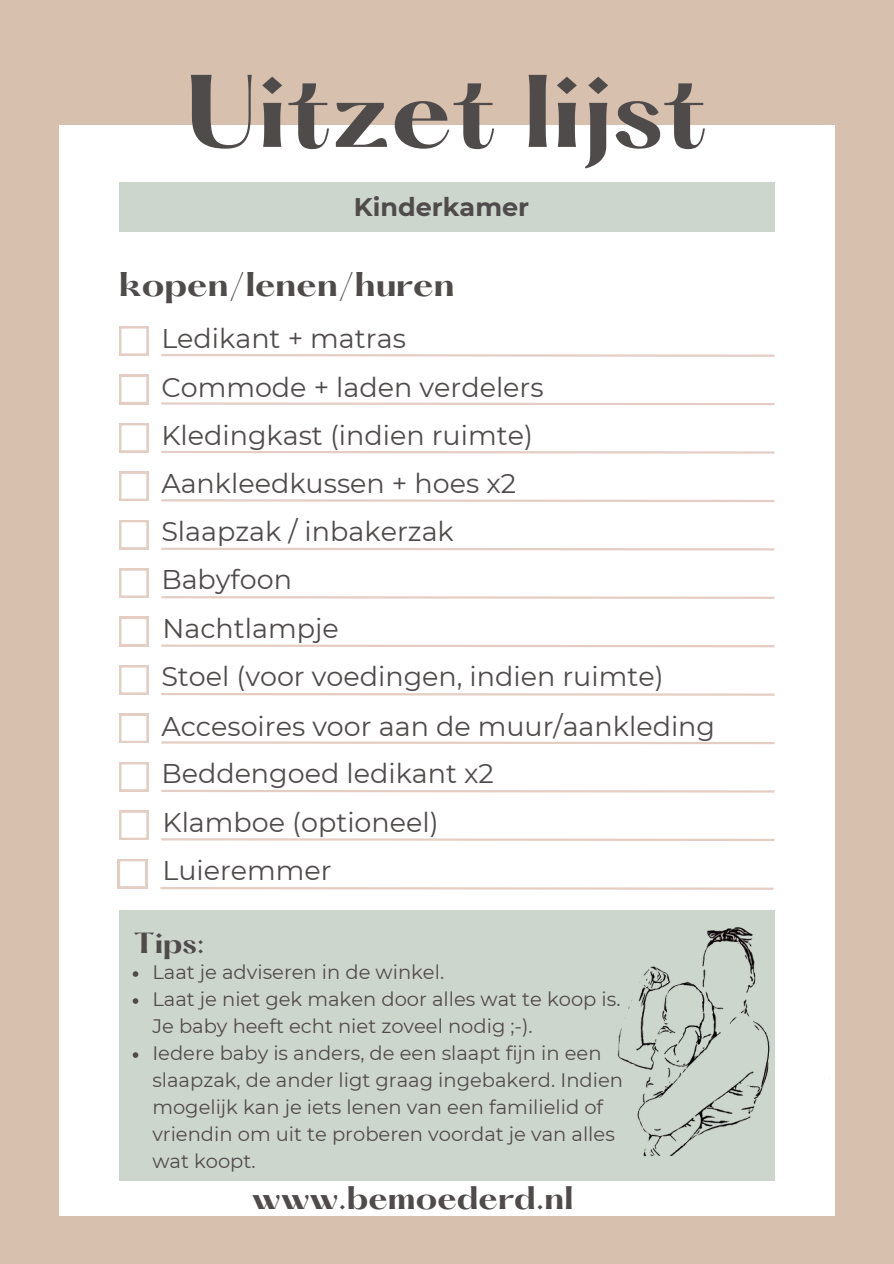
<style>
.page{position:relative;width:894px;height:1264px;background:#fff}
.page>*{position:absolute;margin:0;border:0;box-sizing:border-box;transform-origin:0 0}
.t1{font:700 90px "Hatton";color:#504b4b}
.t2{font:700 30px "Hatton";color:#504b4b}
.t3{font:700 28.5px "Hatton";color:#504b4b}
.t4{font:27px "Montserrat";color:#504b4b}
.t5{font:700 25.5px "Montserrat";color:#504b4b}
.t6{font:700 25.5px "Hatton";color:#504b4b}
.t7{font:19.5px/27px "Montserrat";color:#504b4b}
</style>
<div class="page">
<div style="left:0;top:0;width:893px;height:1263px;background:#d8c0af"></div>
<div style="left:59px;top:125px;width:775px;height:1090px;background:#fff"></div>
<svg style="left:161px;top:354px;width:614px;height:3px;background:#ead9d0"></svg>
<svg style="left:119px;top:326px;width:29px;height:29px"></svg>
<svg style="left:161px;top:402px;width:614px;height:4px"></svg>
<svg style="left:119px;top:375px;width:29px;height:29px"></svg>
<svg style="left:161px;top:450px;width:614px;height:4px"></svg>
<svg style="left:119px;top:423px;width:29px;height:29px"></svg>
<svg style="left:161px;top:499px;width:614px;height:3px;background:#ead9d0"></svg>
<svg style="left:119px;top:471px;width:29px;height:30px"></svg>
<svg style="left:161px;top:547px;width:614px;height:4px"></svg>
<svg style="left:119px;top:520px;width:29px;height:29px"></svg>
<svg style="left:161px;top:596px;width:614px;height:3px;background:#ead9d0"></svg>
<svg style="left:119px;top:568px;width:29px;height:29px"></svg>
<svg style="left:161px;top:644px;width:614px;height:4px"></svg>
<svg style="left:119px;top:617px;width:29px;height:29px"></svg>
<svg style="left:161px;top:693px;width:614px;height:3px;background:#ead9d0"></svg>
<svg style="left:119px;top:665px;width:29px;height:29px"></svg>
<svg style="left:161px;top:741px;width:614px;height:4px"></svg>
<svg style="left:119px;top:713px;width:29px;height:30px"></svg>
<svg style="left:161px;top:789px;width:614px;height:4px"></svg>
<svg style="left:119px;top:762px;width:29px;height:29px"></svg>
<svg style="left:161px;top:838px;width:614px;height:3px;background:#ead9d0"></svg>
<svg style="left:119px;top:810px;width:29px;height:29px"></svg>
<div style="left:119px;top:182px;width:655px;height:50px;background:#cdd6cd"></div>
<div style="left:119px;top:910px;width:655px;height:270px;background:#cdd6cd"></div>
<img style="left:539px;top:910px;width:236px;height:271px">
<svg style="left:133px;top:971px;width:5px;height:5px"></svg>
<svg style="left:133px;top:998px;width:5px;height:5px"></svg>
<svg style="left:133px;top:1052px;width:5px;height:5px"></svg>
<svg style="left:160px;top:887px;width:614px;height:3px;background:#ead9d0"></svg>
<svg style="left:118px;top:859px;width:29px;height:29px"></svg>
<h4 class="t1" style="left:185px;top:69px;width:523px">Uitzet lijst</h4>
<h3 class="t5" style="left:354px;top:191px;width:177px">Kinderkamer</h3>
<h2 class="t2" style="left:119px;top:270px;width:337px">kopen/lenen/huren</h2>
<h3 class="t4" style="left:161px;top:321px;width:246px">Ledikant + matras</h3>
<h3 class="t4" style="left:161px;top:371px;width:383px">Commode + laden verdelers</h3>
<h3 class="t4" style="left:161px;top:418px;width:373px">Kledingkast (indien ruimte)</h3>
<h3 class="t4" style="left:161px;top:466px;width:356px">Aankleedkussen + hoes x2</h3>
<h3 class="t4" style="left:161px;top:515px;width:294px">Slaapzak / inbakerzak</h3>
<h3 class="t4" style="left:161px;top:563px;width:132px">Babyfoon</h3>
<h3 class="t4" style="left:162px;top:611px;width:178px">Nachtlampje</h3>
<h3 class="t4" style="left:161px;top:660px;width:503px">Stoel (voor voedingen, indien ruimte)</h3>
<h3 class="t4" style="left:161px;top:709px;width:555px">Accesoires voor aan de muur/aankleding</h3>
<h3 class="t4" style="left:161px;top:757px;width:334px">Beddengoed ledikant x2</h3>
<p class="t4" style="left:162px;top:805px;width:277px">Klamboe (optioneel)</p>
<p class="t4" style="left:162px;top:853px;width:171px">Luieremmer</p>
<h3 class="t6" style="left:134px;top:931px;width:72px">Tips:</h3>
<h4 class="t7" style="left:152px;top:958px;width:293px">Laat je adviseren in de winkel.</h4>
<p class="t7" style="left:152px;top:985px;width:469px">Laat je niet gek maken door alles wat te koop is.<br>Je baby heeft echt niet zoveel nodig ;-).</p>
<p class="t7" style="left:152px;top:1039px;width:472px">Iedere baby is anders, de een slaapt fijn in een slaapzak, de ander ligt graag ingebakerd. Indien mogelijk kan je iets lenen van een familielid of vriendin om uit te proberen voordat je van alles wat koopt.</p>
<h2 class="t3" style="left:251px;top:1184px;width:323px">www.bemoederd.nl</h2>
</div>
